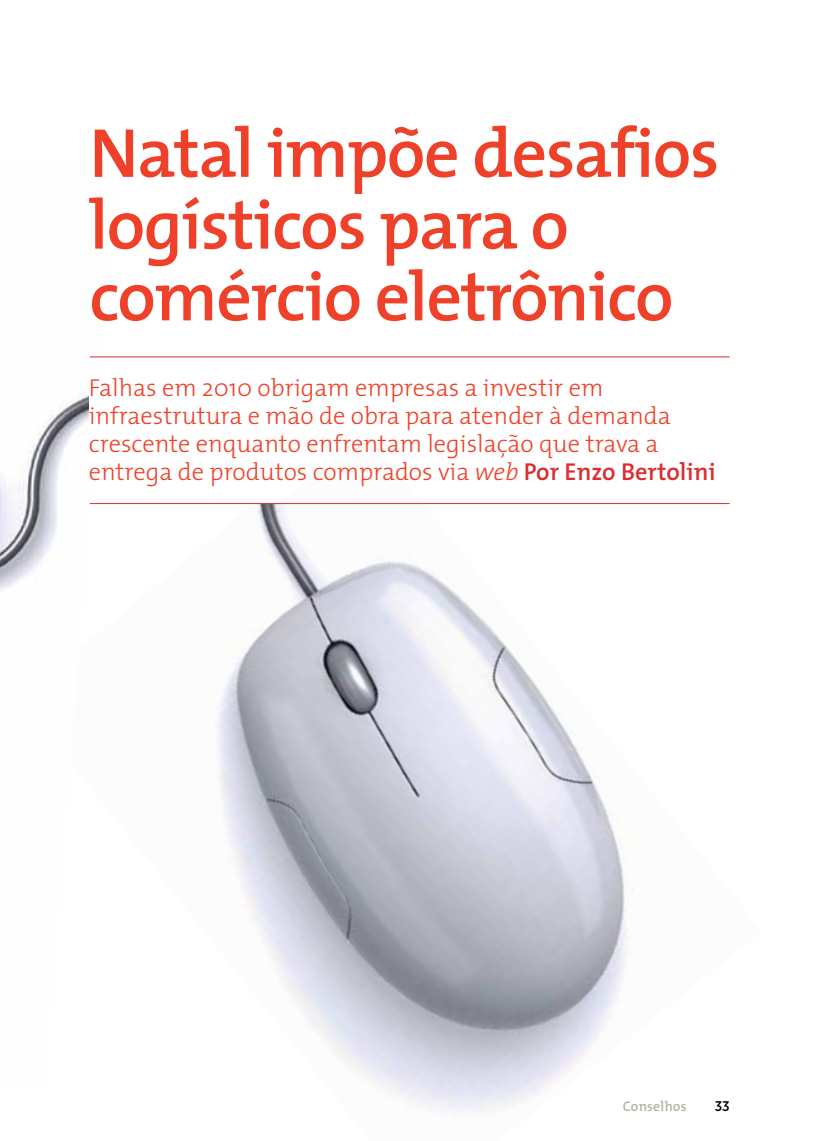
<style>
.page{position:relative;width:819px;height:1141px;background:#fff}
.page>*{position:absolute;margin:0;border:0;box-sizing:border-box;transform-origin:0 0}
.t1{font:600 70px/71.8px "The Mix";letter-spacing:-.02em;color:#ef4129}
.t2{font:300 24.5px/28px "The Mix";color:#ef4129}
.t3{font:600 14px "The Mix";color:#b3b3a7}
.t4{font:500 14px "Gotham Narrow";color:#000}
.s1{font-style:italic}
.s2{font-weight:600;color:#db2e30}
</style>
<div class="page">
<img style="left:119px;top:503px;width:611px;height:610px">
<img style="left:0;top:356px;width:119px;height:236px">
<div style="left:89px;top:373px;width:169px;height:109px;background:#fff"></div>
<hr style="left:90px;top:356px;width:639px;height:1px;background:#db2e30">
<hr style="left:90px;top:503px;width:639px;height:1px;background:#db2e30">
<h1 class="t1" style="left:89px;top:115px;width:631px">N atal impõe desafios logísticos para o comércio eletrônico</h1>
<p class="t2" style="left:89px;top:373px;width:628px">Falhas em 2010 obrigam empresas a investir em infraestrutura e mão de obra para atender à demanda crescente enquanto enfrentam legislação que trava a entrega de produtos comprados via <span class="s1">web</span> <span class="s2">Por Enzo Bertolini</span></p>
<p class="t3" style="left:622px;top:1094px;width:65px">Conselhos</p>
<p class="t4" style="left:714px;top:1097px;width:16px">33</p>
</div>
